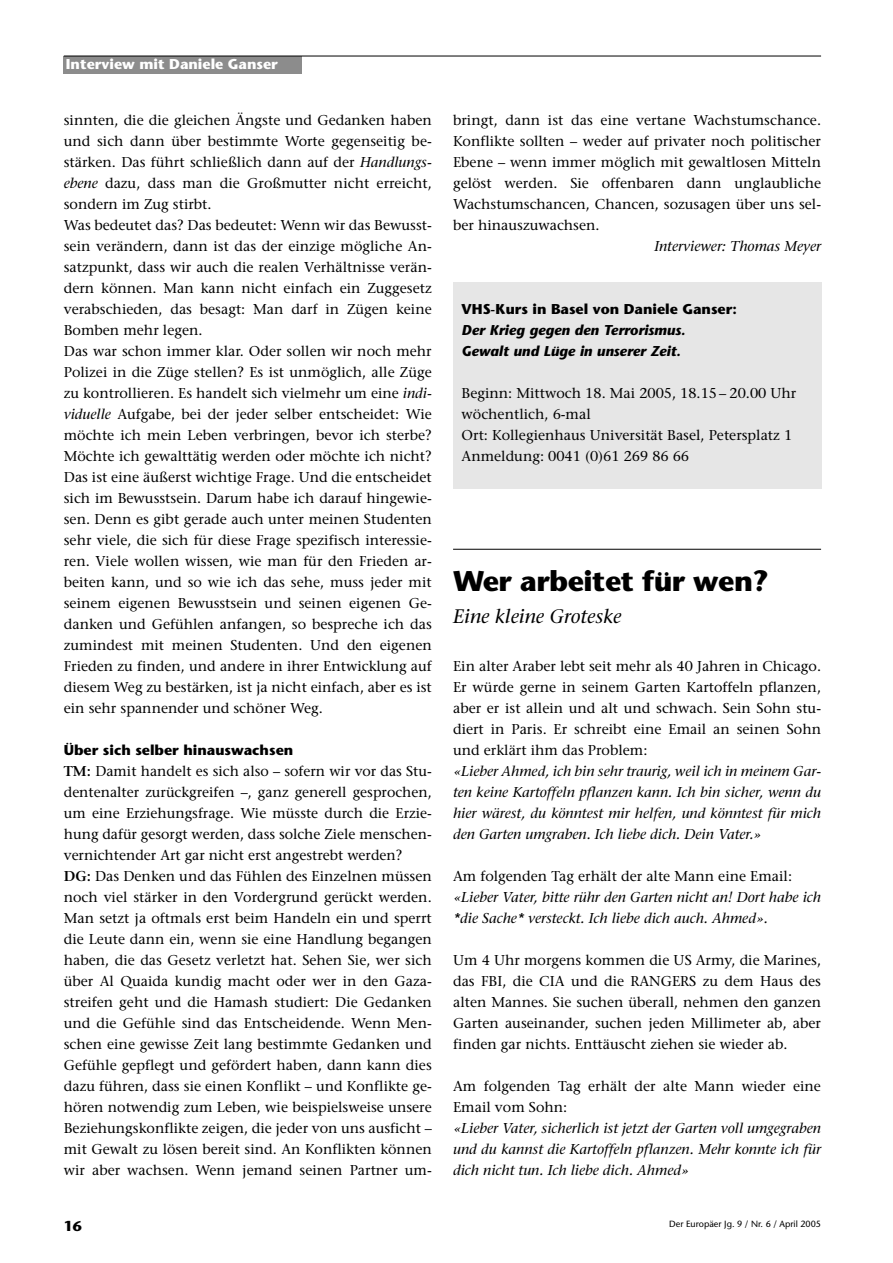
<style>
.page{position:relative;width:893px;height:1263px;background:#fff}
.page>*{position:absolute;margin:0;border:0;box-sizing:border-box;transform-origin:0 0}
.t1{font:700 28.5px "Stone Sans";letter-spacing:-.015em;color:#000}
.t2{font:italic 19.5px "Stone Serif";color:#000}
.t3{font:14.25px/21px "Stone Serif";color:#000}
.t4{font:italic 14.25px/21px "Stone Serif";color:#000;text-align:justify}
.t5{font:700 14.25px "Stone Sans";color:#000}
.t6{font:italic 700 14.25px/21px "Stone Sans";color:#000}
.t7{font:700 14.25px "Stone Sans";color:#fff}
.t8{font:9px "Stone Sans";color:#000}
.s1{font-style:italic}
.s2{font-weight:600}
</style>
<div class="page">
<div style="left:64px;top:56px;width:238px;height:17px;background:#8c8c8c"></div>
<hr style="left:64px;top:56px;width:757px;height:1px;background:#000">
<div style="left:453px;top:283px;width:368px;height:206px;background:#e6e6e6"></div>
<hr style="left:453px;top:549px;width:368px;height:1px;background:#000">
<p class="t7" style="left:66px;top:58px;width:213px">Interview mit Daniele Ganser</p>
<p class="t3" style="left:64px;top:111px;width:369px">sinnten, die die gleichen Ängste und Gedanken haben und sich dann über bestimmte Worte gegenseitig be&shy;stärken. Das führt schließlich dann auf der <span class="s1">Handlungs&shy;ebene</span> dazu, dass man die Großmutter nicht erreicht, sondern im Zug stirbt.<br>Was bedeutet das? Das bedeutet: Wenn wir das Bewusst&shy;sein verändern, dann ist das der einzige mögliche An&shy;satzpunkt, dass wir auch die realen Verhältnisse verän&shy;dern können. Man kann nicht einfach ein Zuggesetz verabschieden, das besagt: Man darf in Zügen keine Bomben mehr legen.<br>Das war schon immer klar. Oder sollen wir noch mehr Polizei in die Züge stellen? Es ist unmöglich, alle Züge zu kontrollieren. Es handelt sich vielmehr um eine <span class="s1">indi&shy;viduelle</span> Aufgabe, bei der jeder selber entscheidet: Wie möchte ich mein Leben verbringen, bevor ich sterbe?<br>Möchte ich gewalttätig werden oder möchte ich nicht?<br>Das ist eine äußerst wichtige Frage. Und die entscheidet sich im Bewusstsein. Darum habe ich darauf hingewie&shy;sen. Denn es gibt gerade auch unter meinen Studenten sehr viele, die sich für diese Frage spezifisch interessie&shy;ren. Viele wollen wissen, wie man für den Frieden ar&shy;beiten kann, und so wie ich das sehe, muss jeder mit seinem eigenen Bewusstsein und seinen eigenen Ge&shy;danken und Gefühlen anfangen, so bespreche ich das zumindest mit meinen Studenten. Und den eigenen Frieden zu finden, und andere in ihrer Entwicklung auf diesem Weg zu bestärken, ist ja nicht einfach, aber es ist ein sehr spannender und schöner Weg.</p>
<p class="t5" style="left:64px;top:745px;width:231px">Über sich selber hinauswachsen</p>
<p class="t3" style="left:64px;top:762px;width:369px"><span class="s2">TM:</span> Damit handelt es sich also – sofern wir vor das Stu&shy;dentenalter zurückgreifen –, ganz generell gesprochen, um eine Erziehungsfrage. Wie müsste durch die Erzie&shy;hung dafür gesorgt werden, dass solche Ziele menschen&shy;vernichtender Art gar nicht erst angestrebt werden?<br><span class="s2">DG:</span> Das Denken und das Fühlen des Einzelnen müssen noch viel stärker in den Vordergrund gerückt werden.<br>Man setzt ja oftmals erst beim Handeln ein und sperrt die Leute dann ein, wenn sie eine Handlung begangen haben, die das Gesetz verletzt hat. Sehen Sie, wer sich über Al Quaida kundig macht oder wer in den Gaza&shy;streifen geht und die Hamash studiert: Die Gedanken und die Gefühle sind das Entscheidende. Wenn Men&shy;schen eine gewisse Zeit lang bestimmte Gedanken und Gefühle gepflegt und gefördert haben, dann kann dies dazu führen, dass sie einen Konflikt – und Konflikte ge&shy;hören notwendig zum Leben, wie beispielsweise unsere Beziehungskonflikte zeigen, die jeder von uns ausficht – mit Gewalt zu lösen bereit sind. An Konflikten können wir aber wachsen. Wenn jemand seinen Partner um-</p>
<p class="t3" style="left:453px;top:111px;width:369px;text-align:justify">bringt, dann ist das eine vertane Wachstumschance.<br>Konflikte sollten – weder auf privater noch politischer Ebene – wenn immer möglich mit gewaltlosen Mitteln gelöst werden. Sie offenbaren dann unglaubliche Wachstumschancen, Chancen, sozusagen über uns sel&shy;ber hinauszuwachsen.</p>
<p class="t4" style="left:654px;top:237px;width:168px">Interviewer: Thomas Meyer</p>
<p class="t5" style="left:461px;top:304px;width:277px">VHS-Kurs in Basel von Daniele Ganser:</p>
<p class="t6" style="left:461px;top:321px;width:225px">Der Krieg gegen den Terrorismus.<br>Gewalt und Lüge in unserer Zeit.</p>
<p class="t3" style="left:461px;top:384px;width:336px">Beginn: Mittwoch 18. Mai 2005, 18.15– 20.00 Uhr wöchentlich, 6-mal<br>Ort: Kollegienhaus Universität Basel, Petersplatz 1<br>Anmeldung: 0041 (0)61 269 86 66</p>
<h1 class="t1" style="left:453px;top:571px;width:317px">Wer arbeitet für wen?</h1>
<h2 class="t2" style="left:453px;top:609px;width:170px">Eine kleine Groteske</h2>
<p class="t3" style="left:453px;top:657px;width:369px;text-align:justify">Ein alter Araber lebt seit mehr als 40 Jahren in Chicago.<br>Er würde gerne in seinem Garten Kartoffeln pflanzen, aber er ist allein und alt und schwach. Sein Sohn stu&shy;diert in Paris. Er schreibt eine Email an seinen Sohn und erklärt ihm das Problem:</p>
<p class="t4" style="left:453px;top:762px;width:369px">«Lieber Ahmed, ich bin sehr traurig, weil ich in meinem Gar&shy;ten keine Kartoffeln pflanzen kann. Ich bin sicher, wenn du hier wärest, du könntest mir helfen, und könntest für mich den Garten umgraben. Ich liebe dich. Dein Vater.»</p>
<p class="t3" style="left:453px;top:867px;width:340px">Am folgenden Tag erhält der alte Mann eine Email:</p>
<p class="t4" style="left:453px;top:888px;width:369px">«Lieber Vater, bitte rühr den Garten nicht an! Dort habe ich *die Sache* versteckt. Ich liebe dich auch. Ahmed».</p>
<p class="t3" style="left:453px;top:951px;width:369px;text-align:justify">Um 4 Uhr morgens kommen die US Army, die Marines, das FBI, die CIA und die RANGERS zu dem Haus des alten Mannes. Sie suchen überall, nehmen den ganzen Garten auseinander, suchen jeden Millimeter ab, aber finden gar nichts. Enttäuscht ziehen sie wieder ab.</p>
<p class="t3" style="left:453px;top:1077px;width:369px">Am folgenden Tag erhält der alte Mann wieder eine<br>Email vom Sohn:</p>
<p class="t4" style="left:453px;top:1119px;width:369px">«Lieber Vater, sicherlich ist jetzt der Garten voll umgegraben und du kannst die Kartoffeln pflanzen. Mehr konnte ich für dich nicht tun. Ich liebe dich. Ahmed»</p>
<p class="t5" style="left:64px;top:1220px;width:19px">16</p>
<p class="t8" style="left:669px;top:1220px;width:153px">Der Europäer Jg. 9 / Nr. 6 / April 2005</p>
</div>
